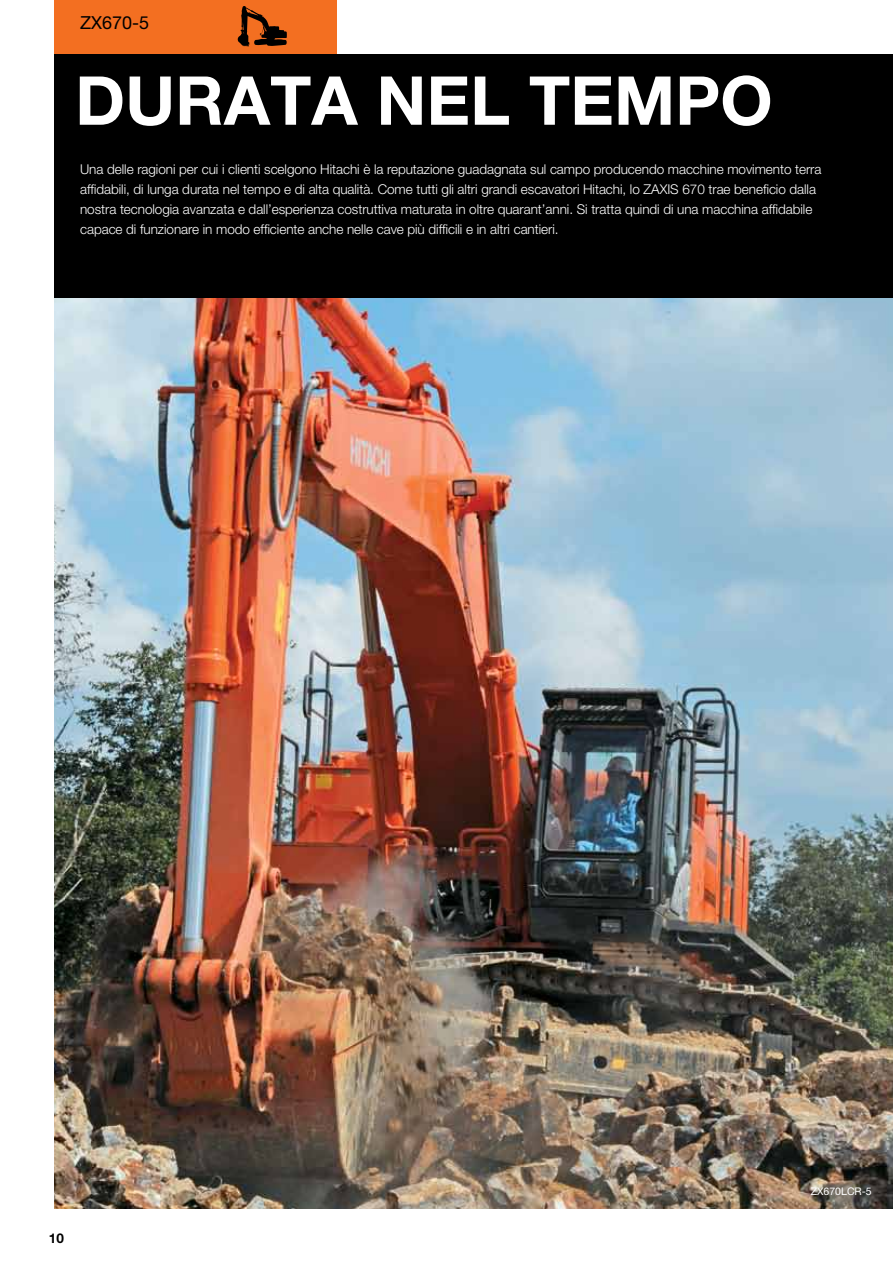
<style>
.page{position:relative;width:893px;height:1263px;background:#fff}
.page>*{position:absolute;margin:0;border:0;box-sizing:border-box;transform-origin:0 0}
.t1{font:700 67.5px "Helvetica Neue LT Pro";color:#fff}
.t2{font:18px "Helvetica Neue LT Pro";color:#000}
.t3{font:300 13.5px/19.8px "Helvetica Neue LT Pro";letter-spacing:-.005em;color:#fff}
.t4{font:700 13.5px "Helvetica Neue LT Pro";color:#000}
.t5{font:10.5px "Helvetica Neue LT Pro";color:#fff}
</style>
<div class="page">
<div style="left:54px;top:0;width:282px;height:54px;background:#f36f21"></div>
<svg style="left:238px;top:6px;width:49px;height:40px"></svg>
<img style="left:54px;top:298px;width:839px;height:911px">
<div style="left:54px;top:54px;width:839px;height:244px;background:#000"></div>
<h2 class="t2" style="left:80px;top:12px;width:71px">ZX670-5</h2>
<h1 class="t1" style="left:75px;top:59px;width:97px">DURATA</h1>
<h1 class="t1" style="left:376px;top:59px;width:44px">NEL</h1>
<h1 class="t1" style="left:529px;top:59px;width:50px">TEMPO</h1>
<p class="t3" style="left:80px;top:159px;width:743px">Una delle ragioni per cui i clienti scelgono Hitachi è la reputazione guadagnata sul campo producendo macchine movimento terra affidabili, di lunga durata nel tempo e di alta qualità. Come tutti gli altri grandi escavatori Hitachi, lo ZAXIS 670 trae beneficio dalla nostra tecnologia avanzata e dall’esperienza costruttiva maturata in oltre quarant’anni. Si tratta quindi di una macchina affidabile capace di funzionare in modo efficiente anche nelle cave più difficili e in altri cantieri.</p>
<p class="t4" style="left:49px;top:1230px;width:17px">10</p>
<p class="t5" style="left:811px;top:1185px;width:62px">ZX670LCR-5</p>
</div>
